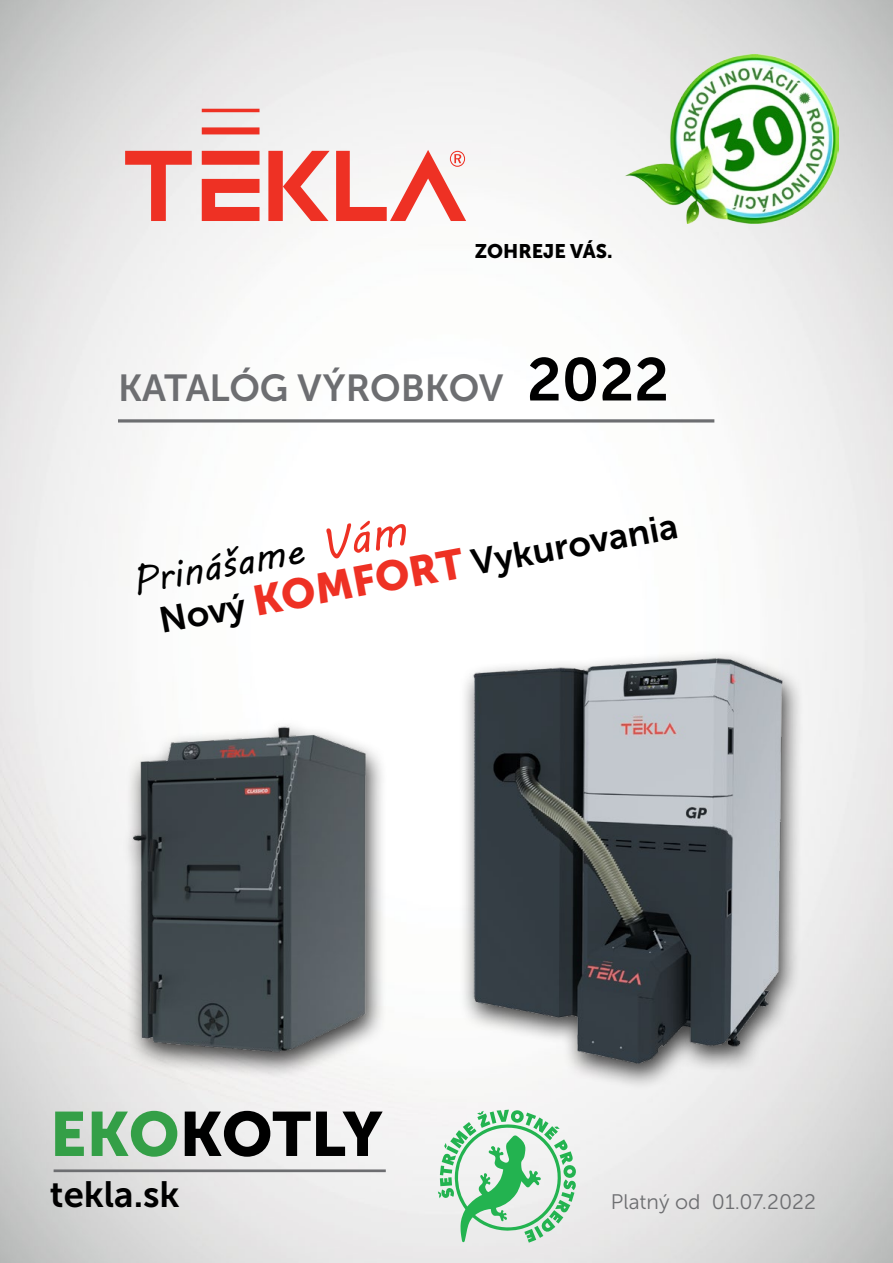
<style>
.page{position:relative;width:893px;height:1263px;background:#fff}
.page>*{position:absolute;margin:0;border:0;box-sizing:border-box;transform-origin:0 0}
.t1{font:62.1px "Museo Sans 900";color:#000}
.t2{font:37.5px "Museo Sans 700";color:#6d6e71}
.t3{font:37.5px "MV Boli";color:#000}
.t4{font:36.45px "Museo Sans 700";color:#000}
.t5{font:36px "Museo Sans 700";color:#000}
.t6{font:21px "Museo Sans 300";color:#6d6e71}
.t7{font:19.65px "Museo Sans 900";color:#000}
.s1{font-size:60px;color:#000}
.s2{font-family:"Museo Sans 900";font-size:42px;color:#ee3124}
.s3{color:#349f47}
</style>
<div class="page">
<img style="left:0;top:0;width:893px;height:1263px">
<svg style="left:125px;top:109px;width:341px;height:112px"></svg>
<hr style="left:118px;top:419px;width:596px;height:3px;background:#6d6e71">
<hr style="left:54px;top:1169px;width:332px;height:3px;background:#6d6e71">
<svg style="left:438px;top:1110px;width:138px;height:133px"></svg>
<div style="left:459px;top:650px;width:346px;height:440px;background:#000;opacity:.75"></div>
<img style="left:469px;top:655px;width:315px;height:410px">
<div style="left:120px;top:718px;width:268px;height:361px;background:#000;opacity:.75"></div>
<img style="left:129px;top:723px;width:239px;height:331px">
<img style="left:624px;top:54px;width:215px;height:169px">
<svg style="left:326px;top:521px;width:83px;height:38px"></svg>
<p class="t7" style="left:475px;top:240px;width:139px">ZOHREJE VÁS.</p>
<p class="t2" style="left:118px;top:367px;width:553px">KATALÓG VÝROBKOV <span class="s1">2022</span></p>
<p class="t5" style="left:156px;top:605px;width:528px;rotate:-11deg">Nový <span class="s2">KOMFORT</span> Vykurovania</p>
<p class="t3" style="left:128px;top:557px;width:175px;rotate:-11deg">Prinášame</p>
<h1 class="t1" style="left:50px;top:1099px;width:334px"><span class="s3">EKO</span>KOTLY</h1>
<p class="t4" style="left:50px;top:1174px;width:131px">tekla.sk</p>
<p class="t6" style="left:611px;top:1190px;width:206px">Platný od 01.07.2022</p>
</div>
